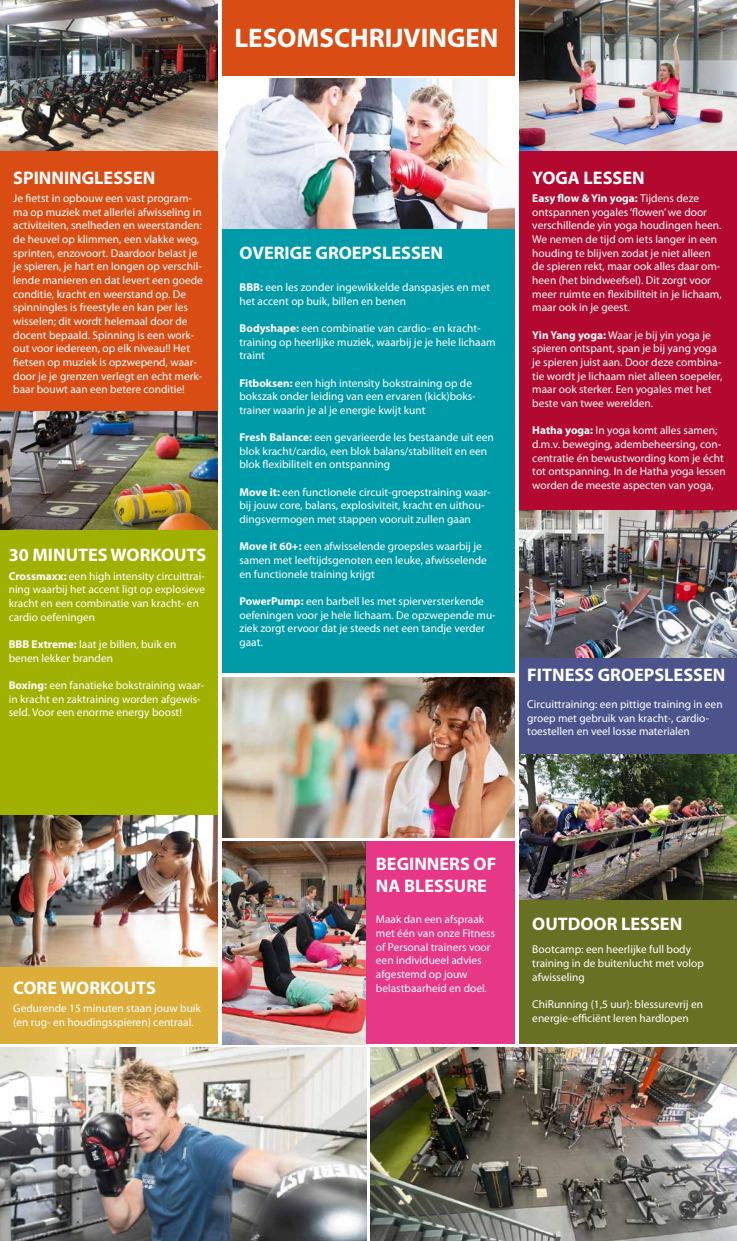
<style>
.page{position:relative;width:737px;height:1241px;background:#fff}
.page>*{position:absolute;margin:0;border:0;box-sizing:border-box;transform-origin:0 0}
.t1{font:700 26.95px "Myriad Pro";color:#fff}
.t2{font:700 18.2px/21.9px "Myriad Pro";color:#fff}
.t3{font:11.38px/13.7px "Myriad Pro";color:#fff}
.s1{font-weight:700}
</style>
<div class="page">
<img style="left:0;top:410px;width:217px;height:120px">
<img style="left:519px;top:753px;width:218px;height:147px">
<img style="left:222px;top:841px;width:144px;height:202px">
<div style="left:0;top:530px;width:218px;height:285px;background:#a0b101"></div>
<div style="left:0;top:966px;width:218px;height:77px;background:#dcad39"></div>
<img style="left:0;top:815px;width:218px;height:150px">
<div style="left:0;top:151px;width:218px;height:259px;background:#d94d15"></div>
<img style="left:0;top:0;width:218px;height:150px">
<div style="left:222px;top:229px;width:292px;height:443px;background:#009ba9"></div>
<div style="left:366px;top:841px;width:148px;height:202px;background:#e73787"></div>
<img style="left:222px;top:78px;width:292px;height:151px">
<div style="left:519px;top:652px;width:218px;height:101px;background:#4c538b"></div>
<img style="left:519px;top:509px;width:218px;height:148px">
<div style="left:519px;top:151px;width:218px;height:358px;background:#b30931"></div>
<img style="left:519px;top:0;width:218px;height:151px">
<div style="left:519px;top:900px;width:218px;height:143px;background:#677023"></div>
<div style="left:222px;top:0;width:293px;height:75px;background:#d94d15"></div>
<img style="left:0;top:1047px;width:366px;height:193px">
<img style="left:371px;top:1047px;width:366px;height:193px">
<img style="left:222px;top:677px;width:292px;height:159px">
<h1 class="t1" style="left:234px;top:20px;width:265px">LESOMSCHRIJVINGEN</h1>
<h2 class="t2" style="left:13px;top:166px;width:144px">SPINNINGLESSEN</h2>
<p class="t3" style="left:13px;top:191px;width:191px">Je fietst in opbouw een vast program&shy;ma op muziek met allerlei afwisseling in activiteiten, snelheden en weerstanden: de heuvel op klimmen, een vlakke weg, sprinten, enzovoort. Daardoor belast je je spieren, je hart en longen op verschil&shy;lende manieren en dat levert een goede conditie, kracht en weerstand op. De spinningles is freestyle en kan per les wisselen; dit wordt helemaal door de docent bepaald. Spinning is een work&shy;out voor iedereen, op elk niveau!! Het fietsen op muziek is opzwepend, waar&shy;door je je grenzen verlegt en echt merk&shy;baar bouwt aan een betere conditie!</p>
<h2 class="t2" style="left:9px;top:543px;width:199px">30 MINUTES WORKOUTS</h2>
<p class="t3" style="left:9px;top:568px;width:198px"><span class="s1">Crossmaxx:</span> een high intensity circuittrai&shy;ning waarbij het accent ligt op explosieve kracht en een combinatie van kracht- en cardio oefeningen</p>
<p class="t3" style="left:9px;top:637px;width:169px"><span class="s1">BBB Extreme:</span> laat je billen, buik en benen lekker branden</p>
<p class="t3" style="left:9px;top:678px;width:197px"><span class="s1">Boxing:</span> een fanatieke bokstraining waar&shy;in kracht en zaktraining worden afgewis&shy;seld. Voor een enorme energy boost!</p>
<h2 class="t2" style="left:239px;top:241px;width:205px">OVERIGE GROEPSLESSEN</h2>
<p class="t3" style="left:239px;top:280px;width:252px"><span class="s1">BBB:</span> een les zonder ingewikkelde danspasjes en met het accent op buik, billen en benen</p>
<p class="t3" style="left:239px;top:321px;width:258px"><span class="s1">Bodyshape:</span> een combinatie van cardio- en kracht&shy;training op heerlijke muziek, waarbij je je hele lichaam traint</p>
<p class="t3" style="left:239px;top:375px;width:238px"><span class="s1">Fitboksen:</span> een high intensity bokstraining op de bokszak onder leiding van een ervaren (kick)boks&shy;trainer waarin je al je energie kwijt kunt</p>
<p class="t3" style="left:239px;top:430px;width:256px"><span class="s1">Fresh Balance:</span> een gevarieerde les bestaande uit een blok kracht/cardio, een blok balans/stabiliteit en een blok flexibiliteit en ontspanning</p>
<p class="t3" style="left:239px;top:485px;width:253px"><span class="s1">Move it:</span> een functionele circuit-groepstraining waar&shy;bij jouw core, balans, explosiviteit, kracht en uithou&shy;dingsvermogen met stappen vooruit zullen gaan</p>
<p class="t3" style="left:239px;top:539px;width:249px"><span class="s1">Move it 60+:</span> een afwisselende groepsles waarbij je samen met leeftijdsgenoten een leuke, afwisselende en functionele training krijgt</p>
<p class="t3" style="left:239px;top:594px;width:258px"><span class="s1">PowerPump:</span> een barbell les met spierversterkende oefeningen voor je hele lichaam. De opzwepende mu&shy;ziek zorgt ervoor dat je steeds net een tandje verder gaat.</p>
<h2 class="t2" style="left:532px;top:166px;width:114px">YOGA LESSEN</h2>
<p class="t3" style="left:532px;top:191px;width:191px"><span class="s1">Easy flow &amp; Yin yoga:</span> Tijdens deze ontspannen yogales ‘flowen’ we door verschillende yin yoga houdingen heen.<br>We nemen de tijd om iets langer in een houding te blijven zodat je niet alleen de spieren rekt, maar ook alles daar om&shy;heen (het bindweefsel). Dit zorgt voor meer ruimte en flexibiliteit in je lichaam, maar ook in je geest.</p>
<p class="t3" style="left:532px;top:328px;width:192px"><span class="s1">Yin Yang yoga:</span> Waar je bij yin yoga je spieren ontspant, span je bij yang yoga je spieren juist aan. Door deze combina&shy;tie wordt je lichaam niet alleen soepeler, maar ook sterker. Een yogales met het beste van twee werelden.</p>
<p class="t3" style="left:532px;top:423px;width:195px"><span class="s1">Hatha yoga:</span> In yoga komt alles samen; d.m.v. beweging, adembeheersing, con&shy;centratie én bewustwording kom je écht tot ontspanning. In de Hatha yoga lessen worden de meeste aspecten van yoga,</p>
<h2 class="t2" style="left:527px;top:663px;width:200px">FITNESS GROEPSLESSEN</h2>
<p class="t3" style="left:527px;top:697px;width:197px">Circuittraining: een pittige training in een groep met gebruik van kracht-, cardio&shy;toestellen en veel losse materialen</p>
<h2 class="t2" style="left:13px;top:976px;width:144px">CORE WORKOUTS</h2>
<p class="t3" style="left:13px;top:1001px;width:189px">Gedurende 15 minuten staan jouw buik (en rug- en houdingsspieren) centraal.</p>
<h2 class="t2" style="left:376px;top:852px;width:122px">BEGINNERS OF<br>NA BLESSURE</h2>
<p class="t3" style="left:376px;top:912px;width:121px">Maak dan een afspraak met één van onze Fitness of Personal trainers voor een individueel advies afgestemd op jouw belastbaarheid en doel.</p>
<h2 class="t2" style="left:532px;top:912px;width:151px">OUTDOOR LESSEN</h2>
<p class="t3" style="left:532px;top:942px;width:173px">Bootcamp: een heerlijke full body training in de buitenlucht met volop afwisseling</p>
<p class="t3" style="left:532px;top:996px;width:172px">ChiRunning (1,5 uur): blessurevrij en energie-efficiënt leren hardlopen</p>
</div>
